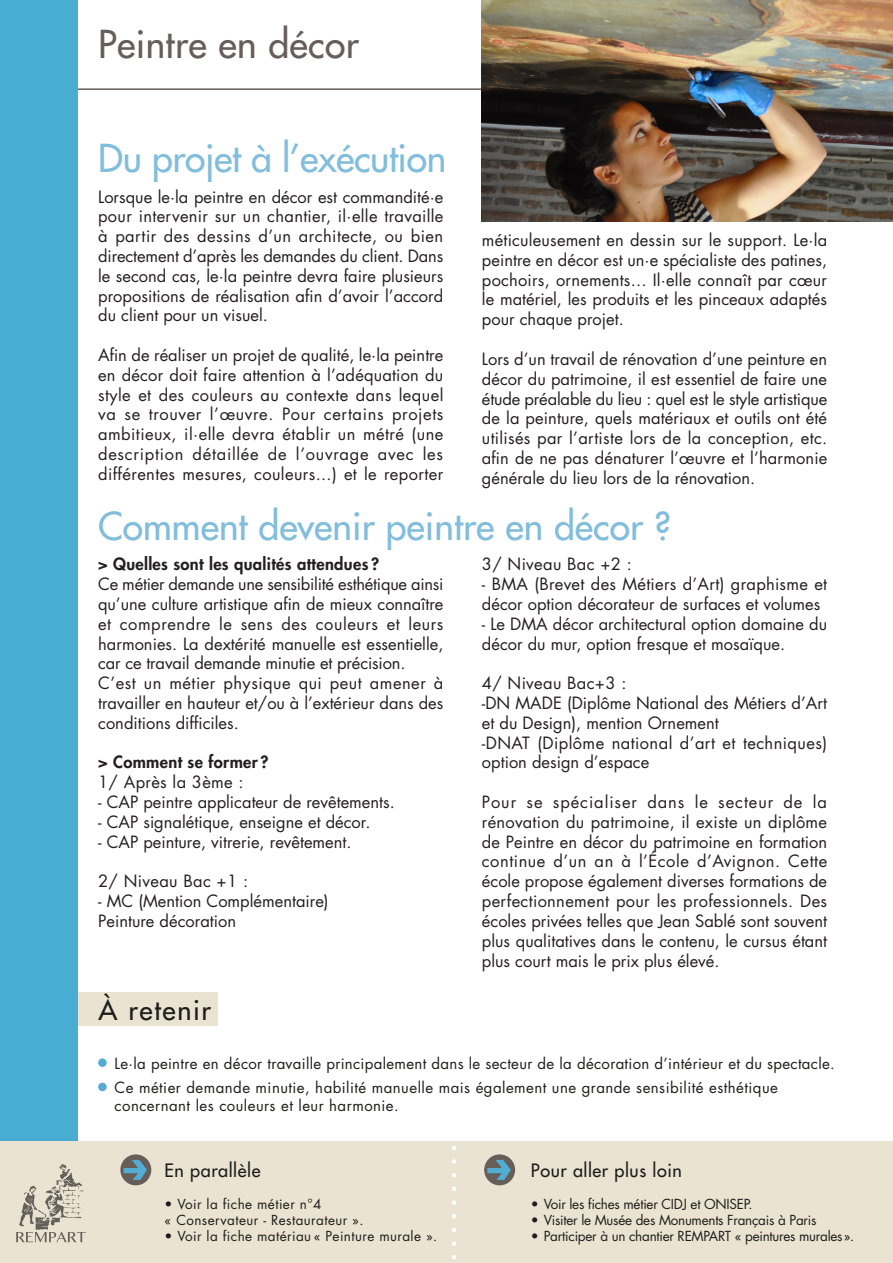
<style>
.page{position:relative;width:893px;height:1263px;background:#fff}
.page>*{position:absolute;margin:0;border:0;box-sizing:border-box;transform-origin:0 0}
.t1{font:500 37.5px "Futura Std";color:#81bddc}
.t2{font:500 37.5px "Futura Std";letter-spacing:.01em;color:#665e59}
.t3{font:500 27px "Futura Std";letter-spacing:.06em;color:#1d1d1b}
.t4{font:500 18px "Futura Std";letter-spacing:.03em;color:#1d1d1b}
.Texte_basique{font:16.5px/19.8px "Futura Std";color:#231f20;text-align:justify}
.Texte_basique-2{font:16.5px/19.8px "Futura Std";letter-spacing:.025em;color:#231f20}
.Texte_basique-3{font:16.5px "Futura Std";letter-spacing:.02em;color:#231f20}
.t5{font:800 16.5px "Futura Std";letter-spacing:.02em;color:#231f20}
.t6{font:15px/18px "Futura Std";letter-spacing:.03em;color:#1d1d1b}
.t7{font:13.5px "Futura Std";letter-spacing:-.02em;color:#1d1d1b}
.t8{font:13.5px/16.2px "Futura Std";letter-spacing:.03em;color:#1d1d1b}
</style>
<div class="page">
<hr style="left:0;top:88px;width:893px;height:2px;background:#665e59">
<img style="left:482px;top:0;width:411px;height:221px">
<div style="left:98px;top:1058px;width:9px;height:9px;background:#53add3;border-radius:50%"></div>
<div style="left:98px;top:1083px;width:9px;height:8px;background:#53add3;border-radius:50%"></div>
<div style="left:0;top:992px;width:217px;height:33px;background:#eae3d1"></div>
<div style="left:0;top:0;width:78px;height:1200px;background:#49add3"></div>
<div style="left:0;top:1141px;width:892px;height:121px;background:#eae3d1"></div>
<div style="left:484px;top:1154px;width:31px;height:31px;background:#665e59;border-radius:50%"></div>
<svg style="left:487px;top:1160px;width:24px;height:20px"></svg>
<svg style="left:16px;top:1164px;width:70px;height:78px"></svg>
<div style="left:120px;top:1154px;width:31px;height:31px;background:#665e59;border-radius:50%"></div>
<svg style="left:124px;top:1160px;width:23px;height:20px"></svg>
<svg style="left:452px;top:1148px;width:4px;height:115px"></svg>
<p class="t2" style="left:98px;top:21px;width:262px">Peintre en décor</p>
<p class="t1" style="left:98px;top:135px;width:350px">Du projet à l’exécution</p>
<p class="Texte_basique" style="left:98px;top:187px;width:347px">Lorsque le·la peintre en décor est commandité·e pour intervenir sur un chantier, il·elle travaille à partir des dessins d’un architecte, ou bien directement d’après les demandes du client. Dans le second cas, le·la peintre devra faire plusieurs propositions de réalisation afin d’avoir l’accord du client pour un visuel.</p>
<p class="Texte_basique" style="left:98px;top:345px;width:347px">Afin de réaliser un projet de qualité, le·la peintre en décor doit faire attention à l’adéquation du style et des couleurs au contexte dans lequel va se trouver l’œuvre. Pour certains projets ambitieux, il·elle devra établir un métré (une description détaillée de l’ouvrage avec les différentes mesures, couleurs...) et le reporter</p>
<p class="Texte_basique" style="left:482px;top:230px;width:347px">méticuleusement en dessin sur le support. Le·la peintre en décor est un·e spécialiste des patines, pochoirs, ornements... Il·elle connaît par cœur le matériel, les produits et les pinceaux adaptés pour chaque projet.</p>
<p class="Texte_basique" style="left:482px;top:349px;width:347px">Lors d’un travail de rénovation d’une peinture en décor du patrimoine, il est essentiel de faire une étude préalable du lieu : quel est le style artistique de la peinture, quels matériaux et outils ont été utilisés par l’artiste lors de la conception, etc. afin de ne pas dénaturer l’œuvre et l’harmonie générale du lieu lors de la rénovation.</p>
<p class="t1" style="left:98px;top:503px;width:574px">Comment devenir peintre en décor ?</p>
<p class="t5" style="left:98px;top:554px;width:283px">&gt; Quelles sont les qualités attendues ?</p>
<p class="Texte_basique" style="left:98px;top:574px;width:347px">Ce métier demande une sensibilité esthétique ainsi qu’une culture artistique afin de mieux connaître et comprendre le sens des couleurs et leurs harmonies. La dextérité manuelle est essentielle, car ce travail demande minutie et précision.</p>
<p class="Texte_basique" style="left:98px;top:673px;width:347px">C’est un métier physique qui peut amener à travailler en hauteur et/ou à l’extérieur dans des conditions difficiles.</p>
<p class="t5" style="left:98px;top:752px;width:172px">&gt; Comment se former ?</p>
<p class="Texte_basique-3" style="left:98px;top:772px;width:147px">1/ Après la 3ème :</p>
<p class="Texte_basique" style="left:98px;top:792px;width:298px">- CAP peintre applicateur de revêtements.</p>
<p class="Texte_basique" style="left:98px;top:812px;width:274px">- CAP signalétique, enseigne et décor.</p>
<p class="Texte_basique" style="left:98px;top:832px;width:255px">- CAP peinture, vitrerie, revêtement.</p>
<p class="Texte_basique-3" style="left:98px;top:871px;width:151px">2/ Niveau Bac +1 :</p>
<p class="Texte_basique" style="left:98px;top:891px;width:232px">- MC (Mention Complémentaire)</p>
<p class="Texte_basique" style="left:98px;top:911px;width:140px">Peinture décoration</p>
<p class="t3" style="left:99px;top:993px;width:114px">À retenir</p>
<p class="Texte_basique-3" style="left:482px;top:554px;width:151px">3/ Niveau Bac +2 :</p>
<p class="Texte_basique" style="left:482px;top:574px;width:347px">- BMA (Brevet des Métiers d’Art) graphisme et décor option décorateur de surfaces et volumes</p>
<p class="Texte_basique" style="left:482px;top:614px;width:347px">- Le DMA décor architectural option domaine du décor du mur, option fresque et mosaïque.</p>
<p class="Texte_basique-3" style="left:482px;top:673px;width:146px">4/ Niveau Bac+3 :</p>
<p class="Texte_basique" style="left:482px;top:693px;width:347px">-DN MADE (Diplôme National des Métiers d’Art et du Design), mention Ornement</p>
<p class="Texte_basique-2" style="left:482px;top:733px;width:347px">-DNAT (Diplôme national d’art et techniques) option design d’espace</p>
<p class="Texte_basique" style="left:482px;top:792px;width:347px">Pour se spécialiser dans le secteur de la rénovation du patrimoine, il existe un diplôme de Peintre en décor du patrimoine en formation continue d’un an à l’École d’Avignon. Cette école propose également diverses formations de perfectionnement pour les professionnels. Des écoles privées telles que Jean Sablé sont souvent plus qualitatives dans le contenu, le cursus étant plus court mais le prix plus élevé.</p>
<p class="t6" style="left:115px;top:1054px;width:722px">Le·la peintre en décor travaille principalement dans le secteur de la décoration d’intérieur et du spectacle.</p>
<p class="t6" style="left:115px;top:1079px;width:665px">Ce métier demande minutie, habilité manuelle mais également une grande sensibilité esthétique concernant les couleurs et leur harmonie.</p>
<p class="t4" style="left:165px;top:1159px;width:97px">En parallèle</p>
<p class="t4" style="left:531px;top:1159px;width:152px">Pour aller plus loin</p>
<p class="t8" style="left:165px;top:1196px;width:200px">• Voir la fiche métier n°4<br>« Conservateur - Restaurateur ».</p>
<p class="t8" style="left:165px;top:1228px;width:274px">• Voir la fiche matériau « Peinture murale ».</p>
<p class="t7" style="left:531px;top:1195px;width:223px">• Voir les fiches métier CIDJ et ONISEP.</p>
<p class="t7" style="left:531px;top:1211px;width:287px">• Visiter le Musée des Monuments Français à Paris</p>
<p class="t7" style="left:531px;top:1228px;width:325px">• Participer à un chantier REMPART « peintures murales».</p>
</div>
